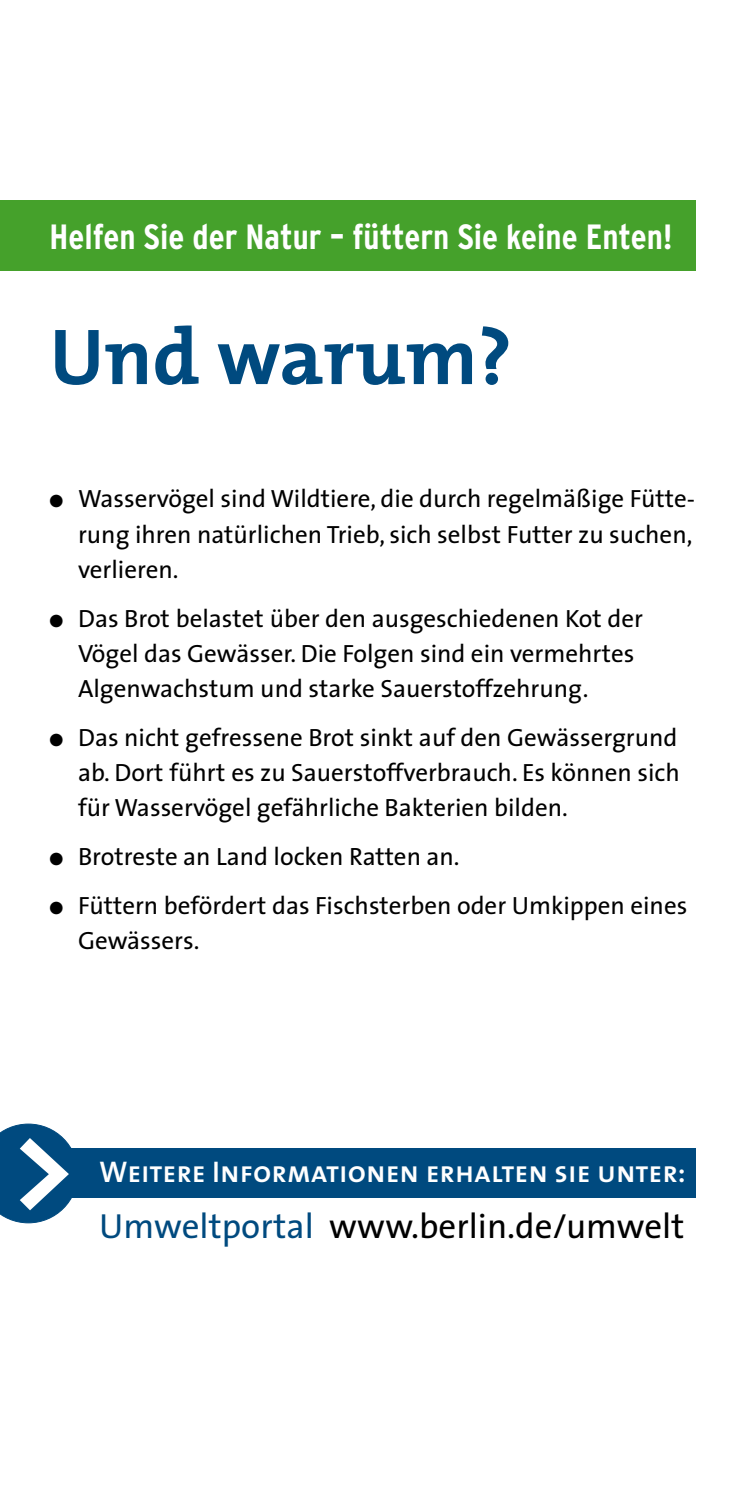
<style>
.page{position:relative;width:745px;height:1489px;background:#fff}
.page>*{position:absolute;margin:0;border:0;box-sizing:border-box;transform-origin:0 0}
.t1{font:700 80px "The Mix";color:#004a7f}
.t2{font:700 condensed 35px "Interstate";color:#fff}
.t3{font:35px "The Sans";color:#000}
.t4{font:30px "The Sans Semi Bold Caps";color:#fff}
.t5{font:25px/35px "The Sans";color:#000;text-align:justify}
.t6{font:17.5px "Zapf Dingbats ITC";color:#000}
.s1{color:#004a7f}
</style>
<div class="page">
<div style="left:0;top:200px;width:694px;height:70px;background:#45a12b"></div>
<div style="left:50px;top:1148px;width:644px;height:50px;background:#004a7f"></div>
<svg style="left:0;top:1123px;width:72px;height:99px"></svg>
<h2 class="t2" style="left:50px;top:217px;width:623px">Helfen Sie der Natur – füttern Sie keine Enten!</h2>
<h1 class="t1" style="left:50px;top:290px;width:463px">Und warum?</h1>
<p class="t6" style="left:50px;top:493px;width:15px">●</p>
<p class="t6" style="left:50px;top:612px;width:15px">●</p>
<p class="t6" style="left:50px;top:731px;width:15px">●</p>
<p class="t6" style="left:50px;top:850px;width:15px">●</p>
<p class="t6" style="left:50px;top:900px;width:15px">●</p>
<p class="t5" style="left:78px;top:481px;width:618px">Wasservögel sind Wildtiere, die durch regelmäßige Fütte&shy;rung ihren natürlichen Trieb, sich selbst Futter zu suchen, verlieren.</p>
<p class="t5" style="left:78px;top:600px;width:566px;text-align:left">Das Brot belastet über den ausgeschiedenen Kot der<br>Vögel das Gewässer. Die Folgen sind ein vermehrtes<br>Algenwachstum und starke Sauerstoffzehrung.</p>
<p class="t5" style="left:78px;top:719px;width:603px">Das nicht gefressene Brot sinkt auf den Gewässergrund ab. Dort führt es zu Sauerstoffverbrauch. Es können sich für Wasservögel gefährliche Bakterien bilden.</p>
<p class="t5" style="left:78px;top:831px;width:610px;line-height:49.2px">Brotreste an Land locken Ratten an.<br>Füttern befördert das Fischsterben oder Umkippen eines</p>
<p class="t5" style="left:78px;top:922px;width:123px">Gewässers.</p>
<p class="t4" style="left:99px;top:1146px;width:587px">Weitere Informationen erhalten sie unter:</p>
<h2 class="t3" style="left:99px;top:1196px;width:586px"><span class="s1">Umweltportal</span> www.berlin.de/umwelt</h2>
</div>
